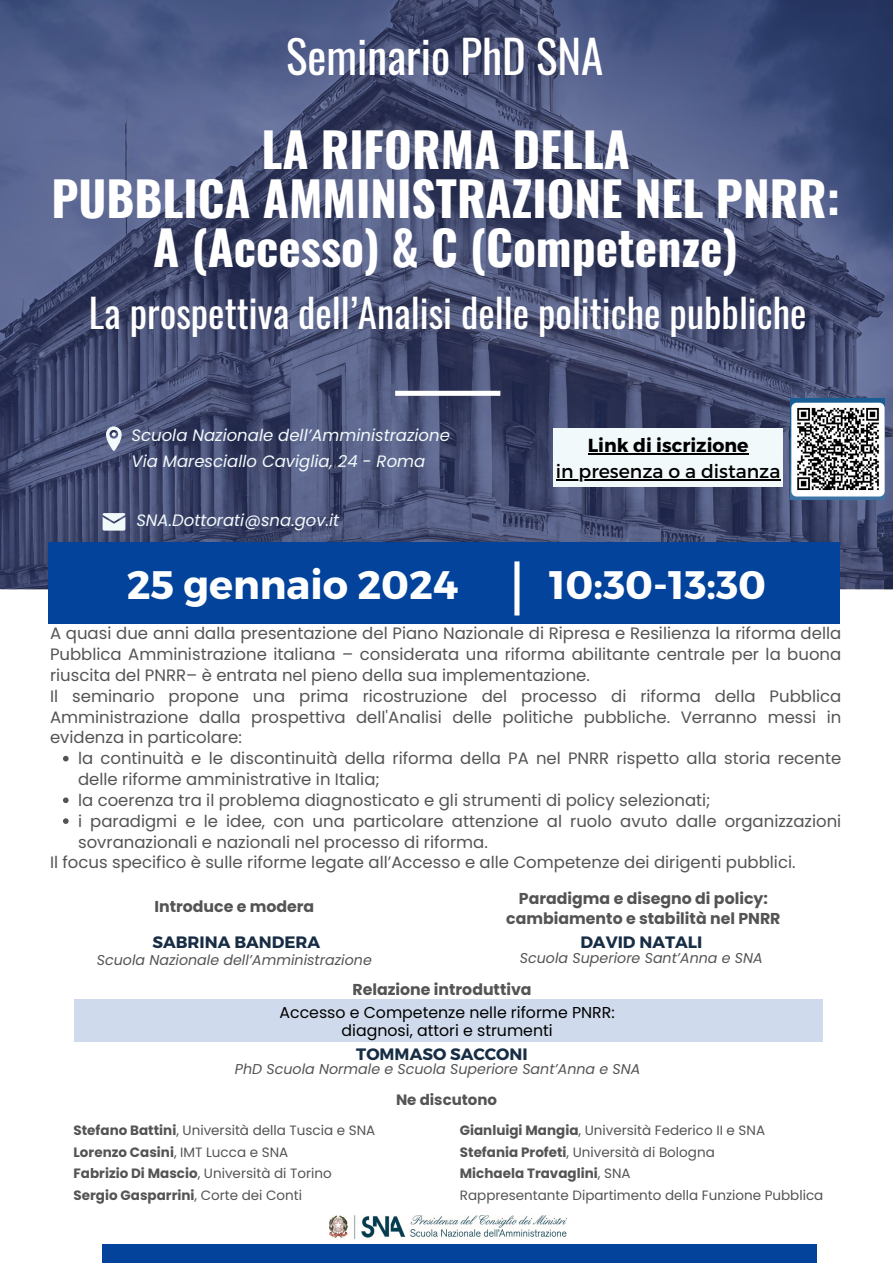
<style>
.page{position:relative;width:893px;height:1263px;background:#fff}
.page>*{position:absolute;margin:0;border:0;box-sizing:border-box;transform-origin:0 0}
.t1{font:700 47.55px "Oswald";color:#fff}
.t2{font:45px "Oswald";color:#fff}
.t3{font:700 39.75px "Montserrat";color:#fff}
.t4{font:39px "Oswald";color:#fff}
.t5{font:18.83px "Montserrat";color:#000}
.t6{font:700 18.83px "Montserrat";color:#000}
.t7{font:16.5px/20.9px "Poppins";color:#545454;text-align:justify}
.t8{font:italic 16.5px "Poppins";color:#f2f9fb}
.t9{font:700 16.5px "Montserrat";color:#172d45}
.t10{font:700 15.75px "Poppins";color:#545454}
.t11{font:15.75px "Poppins";color:#000}
.t12{font:700 15px "Poppins";color:#545454}
.t13{font:italic 14.25px "Poppins";color:#545454}
.t14{font:13.5px "Poppins";color:#545454}
.t15{font:700 13.5px "Poppins";color:#545454}
.s1{font-weight:700}
.s2{font-weight:400}
</style>
<div class="page">
<img style="left:0;top:0;width:893px;height:590px">
<div style="left:395px;top:391px;width:105px;height:5px;background:#fff"></div>
<div style="left:48px;top:542px;width:791px;height:82px;background:#03439b"></div>
<div style="left:103px;top:1244px;width:714px;height:19px;background:#03439b"></div>
<div style="left:514px;top:561px;width:5px;height:54px;background:#fff"></div>
<img style="left:329px;top:1215px;width:237px;height:23px">
<div style="left:553px;top:428px;width:230px;height:58px;background:#f2f9fb"></div>
<hr style="left:587px;top:453px;width:161px;height:2px;background:#000">
<hr style="left:556px;top:479px;width:224px;height:1px;background:#000">
<svg style="left:106px;top:426px;width:16px;height:25px"></svg>
<svg style="left:103px;top:513px;width:22px;height:17px"></svg>
<div style="left:75px;top:999px;width:748px;height:43px;background:#cfdbec"></div>
<img style="left:790px;top:399px;width:95px;height:100px">
<svg style="left:63px;top:756px;width:6px;height:5px"></svg>
<svg style="left:63px;top:797px;width:6px;height:6px"></svg>
<svg style="left:63px;top:818px;width:6px;height:6px"></svg>
<p class="t2" style="left:286px;top:21px;width:319px">Seminario PhD SNA</p>
<p class="t1" style="left:261px;top:112px;width:370px">LA RIFORMA DELLA</p>
<p class="t1" style="left:51px;top:161px;width:790px">PUBBLICA AMMINISTRAZIONE NEL PNRR:</p>
<p class="t1" style="left:153px;top:210px;width:586px">A (Accesso) &amp; C (Competenze)</p>
<p class="t4" style="left:89px;top:282px;width:719px">La prospettiva dell’Analisi delle politiche pubbliche</p>
<p class="t8" style="left:132px;top:424px;width:320px">Scuola Nazionale dell’Amministrazione</p>
<p class="t8" style="left:132px;top:450px;width:295px">Via Maresciallo Caviglia, 24 - Roma</p>
<p class="t8" style="left:136px;top:509px;width:204px">SNA.Dottorati@sna.gov.it</p>
<p class="t6" style="left:587px;top:433px;width:162px">Link di iscrizione</p>
<p class="t5" style="left:556px;top:459px;width:226px">in presenza o a distanza</p>
<p class="t3" style="left:127px;top:559px;width:333px">25 gennaio 2024</p>
<p class="t3" style="left:549px;top:559px;width:219px">10:30-13:30</p>
<p class="t7" style="left:50px;top:623px;width:793px">A quasi due anni dalla presentazione del Piano Nazionale di Ripresa e Resilienza la riforma della Pubblica Amministrazione italiana – considerata una riforma abilitante centrale per la buona riuscita del PNRR– è entrata nel pieno della sua implementazione.</p>
<p class="t7" style="left:50px;top:686px;width:793px">Il seminario propone una prima ricostruzione del processo di riforma della Pubblica Amministrazione dalla prospettiva dell'Analisi delle politiche pubbliche. Verranno messi in evidenza in particolare:</p>
<p class="t7" style="left:78px;top:748px;width:764px">la continuità e le discontinuità della riforma della PA nel PNRR rispetto alla storia recente delle riforme amministrative in Italia;</p>
<p class="t7" style="left:78px;top:790px;width:634px">la coerenza tra il problema diagnosticato e gli strumenti di policy selezionati;</p>
<p class="t7" style="left:78px;top:810px;width:764px">i paradigmi e le idee, con una particolare attenzione al ruolo avuto dalle organizzazioni sovranazionali e nazionali nel processo di riforma.</p>
<p class="t7" style="left:50px;top:852px;width:747px">Il focus specifico è sulle riforme legate all’Accesso e alle Competenze dei dirigenti pubblici.</p>
<p class="t10" style="left:154px;top:896px;width:161px">Introduce e modera</p>
<p class="t9" style="left:152px;top:931px;width:169px">SABRINA BANDERA</p>
<p class="t13" style="left:97px;top:950px;width:276px">Scuola Nazionale dell’Amministrazione</p>
<p class="t10" style="left:519px;top:888px;width:250px">Paradigma e disegno di policy:</p>
<p class="t10" style="left:506px;top:907px;width:276px">cambiamento e stabilità nel PNRR</p>
<p class="t9" style="left:580px;top:931px;width:124px">DAVID NATALI</p>
<p class="t13" style="left:520px;top:948px;width:244px">Scuola Superiore Sant’Anna e SNA</p>
<p class="t10" style="left:352px;top:979px;width:181px">Relazione introduttiva</p>
<p class="t11" style="left:279px;top:1001px;width:337px">Accesso e Competenze nelle riforme PNRR:</p>
<p class="t11" style="left:341px;top:1019px;width:213px">diagnosi, attori e strumenti</p>
<p class="t9" style="left:356px;top:1044px;width:173px">TOMMASO SACCONI</p>
<p class="t13" style="left:235px;top:1059px;width:407px">PhD Scuola Normale e Scuola Superiore Sant’Anna e SNA</p>
<p class="t14" style="left:74px;top:1121px;width:303px"><span class="s1">Stefano Battini</span>, Università della Tuscia e SNA</p>
<p class="t15" style="left:74px;top:1143px;width:216px">Lorenzo Casini<span class="s2">, IMT Lucca e SNA</span></p>
<p class="t14" style="left:74px;top:1164px;width:260px"><span class="s1">Fabrizio Di Mascio</span>, Università di Torino</p>
<p class="t15" style="left:74px;top:1185px;width:230px">Sergio Gasparrini<span class="s2">, Corte dei Conti</span></p>
<p class="t12" style="left:396px;top:1089px;width:103px">Ne discutono</p>
<p class="t14" style="left:460px;top:1121px;width:307px"><span class="s1">Gianluigi Mangia</span>, Università Federico II e SNA</p>
<p class="t14" style="left:460px;top:1143px;width:256px"><span class="s1">Stefania Profeti</span>, Università di Bologna</p>
<p class="t15" style="left:460px;top:1164px;width:172px">Michaela Travaglini<span class="s2">, SNA</span></p>
<p class="t14" style="left:460px;top:1185px;width:365px">Rappresentante Dipartimento della Funzione Pubblica</p>
</div>
